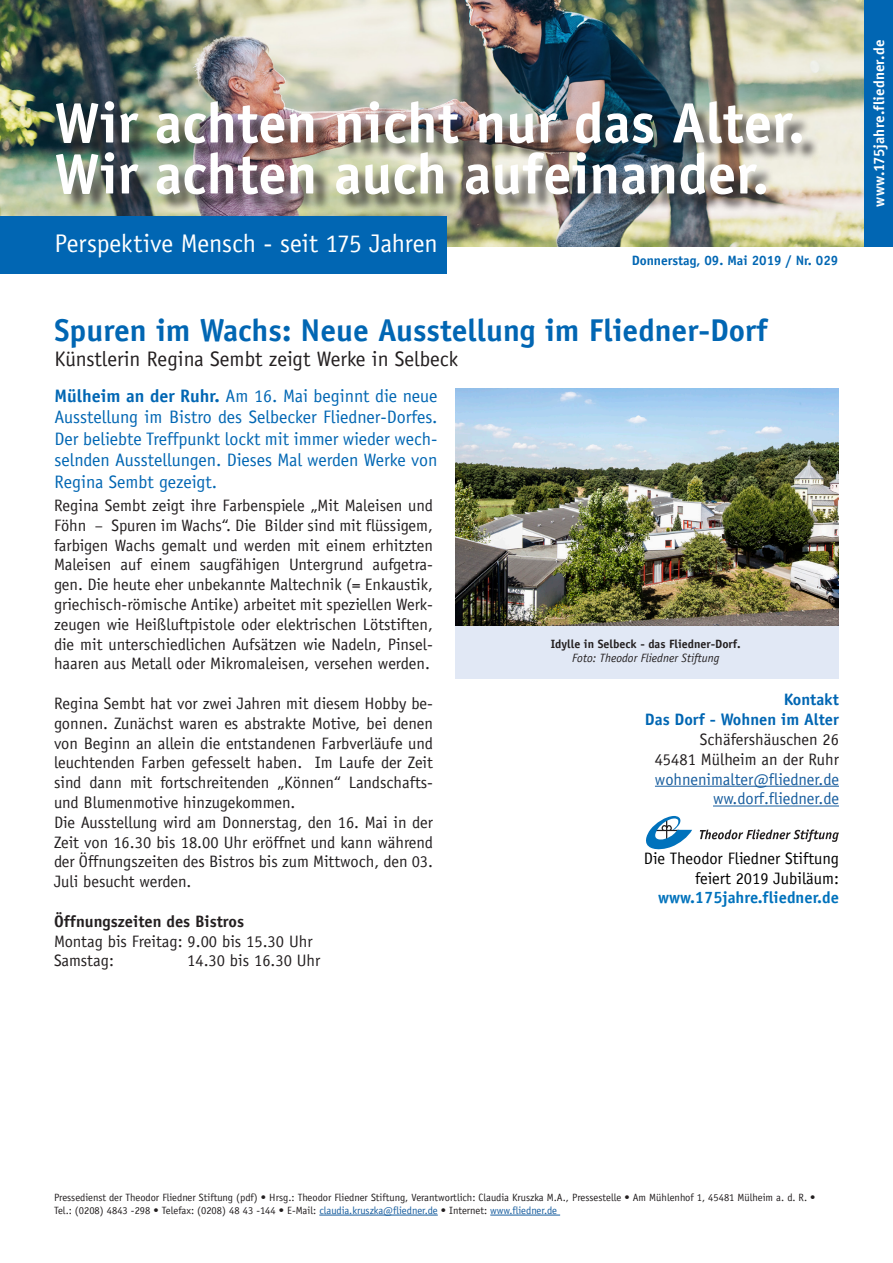
<style>
.page{position:relative;width:893px;height:1263px;background:#fff}
.page>*{position:absolute;margin:0;border:0;box-sizing:border-box;transform-origin:0 0}
.t1{font:700 57px "Officina Sans";color:#fff}
.t2{font:700 31.5px "Officina Sans";color:#0166b3}
.t3{font:25.5px "Officina Sans";letter-spacing:-.005em;color:#fff}
.t4{font:21px "Officina Sans";color:#231f20}
.t5{font:18px/21.6px "Officina Sans";color:#0166b3;text-align:justify}
.t6{font:16.5px/19.8px "Officina Sans";color:#231f20;text-align:justify}
.t7{font:16.5px "Officina Sans";color:#000}
.t8{font:16.5px "Officina Sans";color:#175d9e}
.t9{font:700 16.5px "Officina Sans";color:#0166b3}
.t10{font:700 16.5px "Officina Sans";color:#231f20}
.t11{font:700 16.5px "Officina Sans";color:#0072bc}
.t12{font:700 15px "Officina Sans";letter-spacing:.005em;color:#fff}
.t13{font:700 13.5px "Officina Sans";color:#0166b3}
.t14{font:700 12px "Officina Sans";color:#231f20}
.t15{font:italic 12px "Officina Sans";color:#231f20}
.t16{font:10.5px "Officina Sans";color:#231f20}
.s1{font-weight:700}
.s2{color:#175d9e}
</style>
<div class="page">
<img style="left:0;top:0;width:864px;height:247px">
<div style="left:455px;top:388px;width:383px;height:290px;background:#e1e8f5"></div>
<img style="left:455px;top:388px;width:383px;height:238px">
<hr style="left:655px;top:786px;width:184px;height:1px;background:#175d9e">
<hr style="left:713px;top:806px;width:126px;height:1px;background:#175d9e">
<div style="left:0;top:217px;width:446px;height:57px;background:#0166b3"></div>
<div style="left:60px;top:104px;width:760px;height:109px;background:#231f20;opacity:.75"></div>
<svg style="left:646px;top:816px;width:46px;height:33px"></svg>
<svg style="left:700px;top:829px;width:139px;height:13px"></svg>
<hr style="left:319px;top:1215px;width:119px;height:1px;background:#175d9e">
<hr style="left:490px;top:1215px;width:70px;height:1px;background:#175d9e">
<div style="left:864px;top:0;width:29px;height:247px;background:#0166b3"></div>
<p class="t1" style="left:54px;top:88px;width:752px">Wir achten nicht nur das Alter.</p>
<p class="t1" style="left:54px;top:139px;width:716px">Wir achten auch aufeinander.</p>
<p class="t3" style="left:54px;top:228px;width:385px">Perspektive Mensch - seit 175 Jahren</p>
<p class="t13" style="left:632px;top:252px;width:208px">Donnerstag, 09. Mai 2019 / Nr. 029</p>
<p class="t2" style="left:54px;top:311px;width:715px">Spuren im Wachs: Neue Ausstellung im Fliedner-Dorf</p>
<p class="t4" style="left:54px;top:346px;width:405px">Künstlerin Regina Sembt zeigt Werke in Selbeck</p>
<p class="t5" style="left:54px;top:385px;width:384px"><span class="s1">Mülheim an der Ruhr.</span> Am 16. Mai beginnt die neue Ausstellung im Bistro des Selbecker Fliedner-Dorfes.<br>Der beliebte Treffpunkt lockt mit immer wieder wech&shy;selnden Ausstellungen. Dieses Mal werden Werke von Regina Sembt gezeigt.</p>
<p class="t6" style="left:54px;top:495px;width:381px">Regina Sembt zeigt ihre Farbenspiele „Mit Maleisen und Föhn – Spuren im Wachs“. Die Bilder sind mit flüssigem, farbigen Wachs gemalt und werden mit einem erhitzten Maleisen auf einem saugfähigen Untergrund aufgetra&shy;gen. Die heute eher unbekannte Maltechnik (= Enkaustik, griechisch-römische Antike) arbeitet mit speziellen Werk&shy;zeugen wie Heißluftpistole oder elektrischen Lötstiften, die mit unterschiedlichen Aufsätzen wie Nadeln, Pinsel&shy;haaren aus Metall oder Mikromaleisen, versehen werden.</p>
<p class="t6" style="left:54px;top:693px;width:381px">Regina Sembt hat vor zwei Jahren mit diesem Hobby be&shy;gonnen. Zunächst waren es abstrakte Motive, bei denen von Beginn an allein die entstandenen Farbverläufe und leuchtenden Farben gefesselt haben. Im Laufe der Zeit sind dann mit fortschreitenden „Können“ Landschafts&shy;und Blumenmotive hinzugekommen.</p>
<p class="t6" style="left:54px;top:812px;width:381px">Die Ausstellung wird am Donnerstag, den 16. Mai in der Zeit von 16.30 bis 18.00 Uhr eröffnet und kann während der Öffnungszeiten des Bistros bis zum Mittwoch, den 03.<br>Juli besucht werden.</p>
<p class="t10" style="left:54px;top:911px;width:192px">Öffnungszeiten des Bistros</p>
<p class="t6" style="left:54px;top:931px;width:260px">Montag bis Freitag: 9.00 bis 15.30 Uhr</p>
<p class="t6" style="left:54px;top:951px;width:61px">Samstag:</p>
<p class="t6" style="left:187px;top:951px;width:135px">14.30 bis 16.30 Uhr</p>
<p class="t14" style="left:551px;top:636px;width:191px">Idylle in Selbeck - das Fliedner-Dorf.</p>
<p class="t15" style="left:572px;top:651px;width:149px">Foto: Theodor Fliedner Stiftung</p>
<p class="t9" style="left:784px;top:689px;width:57px">Kontakt</p>
<p class="t9" style="left:645px;top:709px;width:196px">Das Dorf - Wohnen im Alter</p>
<p class="t6" style="left:700px;top:729px;width:141px">Schäfershäuschen 26</p>
<p class="t6" style="left:655px;top:749px;width:186px">45481 Mülheim an der Ruhr</p>
<p class="t8" style="left:655px;top:769px;width:186px">wohnenimalter@fliedner.de</p>
<p class="t8" style="left:713px;top:789px;width:127px">ww.dorf.fliedner.de</p>
<p class="t7" style="left:644px;top:848px;width:196px">Die Theodor Fliedner Stiftung</p>
<p class="t7" style="left:695px;top:868px;width:145px">feiert 2019 Jubiläum:</p>
<p class="t11" style="left:658px;top:887px;width:182px">www.175jahre.fliedner.de</p>
<p class="t12" style="left:870px;top:207px;width:169px;rotate:-90deg">www.175jahre.fliedner.de</p>
<p class="t16" style="left:54px;top:1191px;width:763px">Pressedienst der Theodor Fliedner Stiftung (pdf) • Hrsg.: Theodor Fliedner Stiftung, Verantwortlich: Claudia Kruszka M.A., Pressestelle • Am Mühlenhof 1, 45481 Mülheim a. d. R. •</p>
<p class="t16" style="left:54px;top:1204px;width:504px">Tel.: (0208) 4843 -298 • Telefax: (0208) 48 43 -144 • E-Mail: <span class="s2">claudia.kruszka@fliedner.de</span> • Internet: <span class="s2">www.fliedner.de</span></p>
</div>
